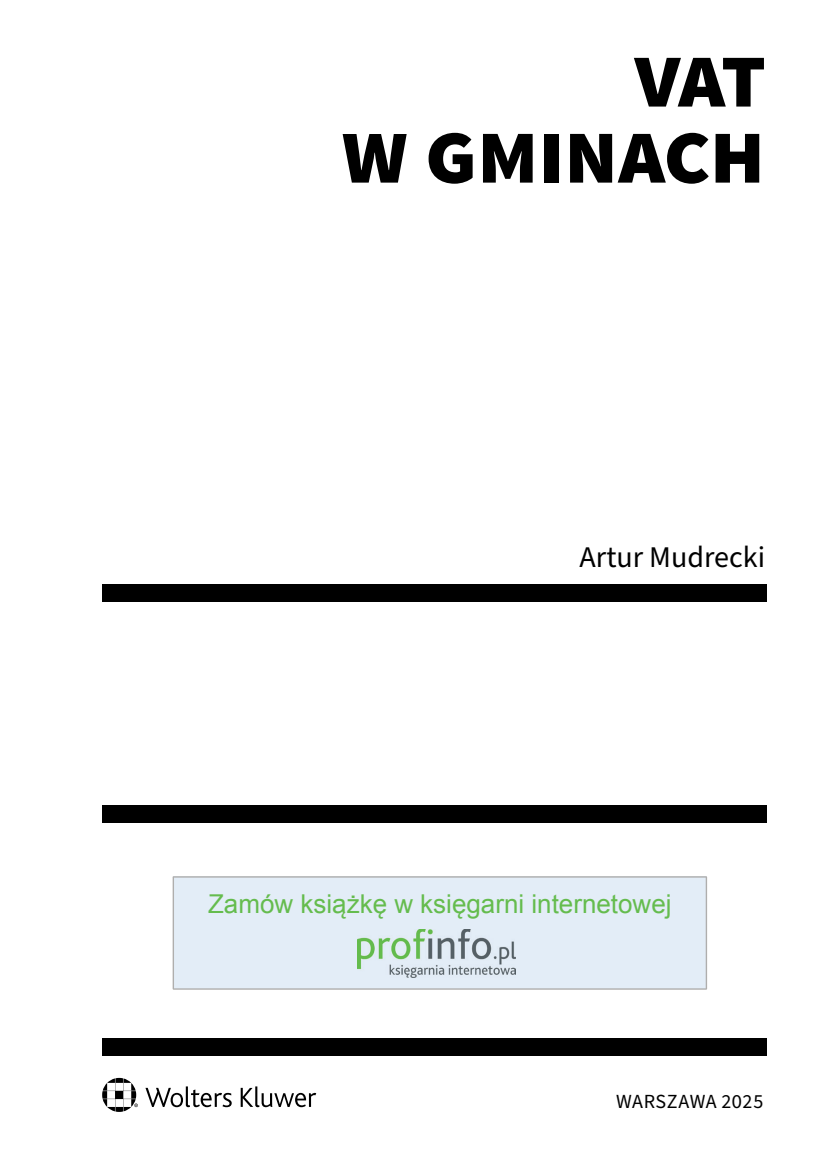
<style>
.page{position:relative;width:823px;height:1163px;background:#fff}
.page>*{position:absolute;margin:0;border:0;box-sizing:border-box;transform-origin:0 0}
.FRONT__tytul_3_linijki{font:700 92px "Source Sans Pro";letter-spacing:-.025em;color:#000}
.FRONT__autorzy{font:30px "Source Sans Pro";color:#000}
.t1{font:26px "Arial";color:#65bc4e}
.FRONT__numer_wydania{font:20px "Source Sans Pro";letter-spacing:.015em;color:#000}
</style>
<div class="page">
<svg style="left:102px;top:1077px;width:214px;height:34px"></svg>
<div style="left:102px;top:584px;width:663px;height:17px;background:#000"></div>
<div style="left:102px;top:805px;width:663px;height:17px;background:#000"></div>
<div style="left:102px;top:1037px;width:663px;height:17px;background:#000"></div>
<div style="left:172px;top:876px;width:534px;height:113px;background:#e3edf7"></div>
<div style="left:181px;top:893px;width:517px;height:34px;background:#e3edf7"></div>
<div style="left:357px;top:928px;width:165px;height:51px;background:#e3edf7"></div>
<img style="left:357px;top:929px;width:158px;height:48px">
<p class="FRONT__tytul_3_linijki" style="left:634px;top:13px;width:133px">VAT</p>
<p class="FRONT__tytul_3_linijki" style="left:341px;top:89px;width:426px">w gminach</p>
<p class="FRONT__autorzy" style="left:579px;top:537px;width:187px">Artur Mudrecki</p>
<p class="t1" style="left:208px;top:886px;width:465px">Zamów książkę w księgarni internetowej</p>
<p class="FRONT__numer_wydania" style="left:615px;top:1087px;width:149px">WARSZAWA 2025</p>
</div>
